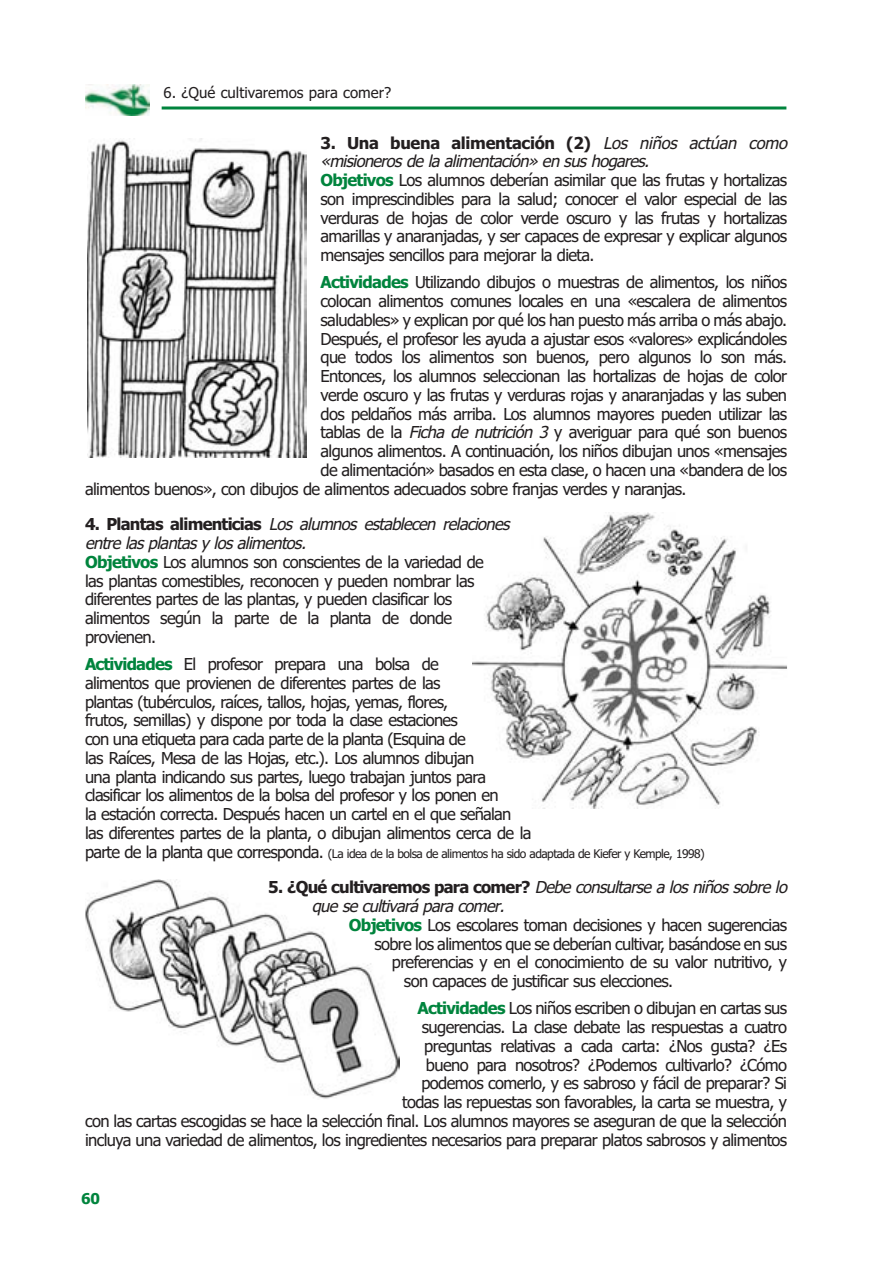
<style>
.page{position:relative;width:893px;height:1263px;background:#fff}
.page>*{position:absolute;margin:0;border:0;box-sizing:border-box;transform-origin:0 0}
.t1{font:16.5px/18.8px "Tahoma";letter-spacing:-.04em;color:#231f20}
.t2{font:italic 16.5px/18.8px "Tahoma";color:#231f20}
.t3{font:15px "Tahoma";color:#231f20}
.t4{font:700 15px "Tahoma";color:#00843d}
.t5{font:12px "Tahoma";letter-spacing:-.045em;color:#231f20}
.s1{font-weight:700}
.s2{font-style:italic}
.s3{font-weight:700;color:#00843d}
.s4{font-size:16.5px}
.s5{font-weight:700;font-style:normal}
</style>
<div class="page">
<svg style="left:162px;top:106px;width:624px;height:4px;background:#3fa26d"></svg>
<img style="left:85px;top:84px;width:65px;height:32px">
<img style="left:87px;top:138px;width:219px;height:319px">
<img style="left:472px;top:512px;width:315px;height:297px">
<img style="left:85px;top:879px;width:315px;height:220px">
<p class="t3" style="left:164px;top:87px;width:229px">6. ¿Qué cultivaremos para comer?</p>
<p class="t1" style="left:320px;top:135px;width:471px"><span class="s1">3. Una buena alimentación (2)</span> <span class="s2">Los niños actúan como «misioneros de la alimentación» en sus hogares.<br></span><span class="s3">Objetivos</span> Los alumnos deberían asimilar que las frutas y hortalizas son imprescindibles para la salud; conocer el valor especial de las verduras de hojas de color verde oscuro y las frutas y hortalizas amarillas y anaranjadas, y ser capaces de expresar y explicar algunos mensajes sencillos para mejorar la dieta.</p>
<p class="t1" style="left:320px;top:274px;width:468px"><span class="s3">Actividades</span> Utilizando dibujos o muestras de alimentos, los niños</p>
<p class="t1" style="left:320px;top:293px;width:468px">colocan alimentos comunes locales en una «escalera de alimentos</p>
<p class="t1" style="left:320px;top:312px;width:468px">saludables» y explican por qué los han puesto más arriba o más abajo.</p>
<p class="t1" style="left:320px;top:331px;width:468px">Después, el profesor les ayuda a ajustar esos «valores» explicándoles</p>
<p class="t1" style="left:320px;top:349px;width:468px">que todos los alimentos son buenos, pero algunos lo son más.</p>
<p class="t1" style="left:320px;top:368px;width:468px">Entonces, los alumnos seleccionan las hortalizas de hojas de color</p>
<p class="t1" style="left:320px;top:387px;width:468px">verde oscuro y las frutas y verduras rojas y anaranjadas y las suben</p>
<p class="t1" style="left:320px;top:406px;width:468px">dos peldaños más arriba. Los alumnos mayores pueden utilizar las</p>
<p class="t1" style="left:320px;top:424px;width:468px">tablas de la <span class="s2">Ficha de nutrición 3</span> y averiguar para qué son buenos</p>
<p class="t1" style="left:320px;top:443px;width:468px">algunos alimentos. A continuación, los niños dibujan unos «mensajes</p>
<p class="t1" style="left:320px;top:462px;width:468px">de alimentación» basados en esta clase, o hacen una «bandera de los</p>
<p class="t1" style="left:85px;top:481px;width:603px">alimentos buenos», con dibujos de alimentos adecuados sobre franjas verdes y naranjas.</p>
<p class="t1" style="left:85px;top:517px;width:429px"><span class="s1">4 . P l a n ta s a l i m e n t i c i a s</span> <span class="s2">Los alumnos establecen relaciones entre las plantas y los alimentos.<br></span><span class="s3">Objetivos</span> Los alumnos son conscientes de la variedad de<br>las plantas comestibles, reconocen y pueden nombrar las diferentes partes de las plantas, y pueden clasificar los alimentos según la parte de la planta de donde provienen.</p>
<p class="t1" style="left:85px;top:656px;width:448px"><span class="s3">Actividades</span> El profesor prepara una bolsa de<br>alimentos que provienen de diferentes partes de las<br>plantas (tubérculos, raíces, tallos, hojas, yemas, flores,<br>frutos, semillas) y dispone por toda la clase estaciones<br>con una etiqueta para cada parte de la planta (Esquina de<br>las Raíces, Mesa de las Hojas, etc.). Los alumnos dibujan<br>una planta indicando sus partes, luego trabajan juntos para clasificar los alimentos de la bolsa del profesor y los ponen en<br>la estación correcta. Después hacen un cartel en el que señalan las diferentes partes de la planta, o dibujan alimentos cerca de la</p>
<p class="t5" style="left:85px;top:849px;width:621px"><span class="s4">parte de la planta que corresponda.</span> (La idea de la bolsa de alimentos ha sido adaptada de Kiefer y Kemple, 1998)</p>
<p class="t2" style="left:312px;top:880px;width:480px;text-indent:-44px"><span class="s5">5. ¿Qué cultivaremos para comer?</span> Debe consultarse a los niños sobre lo que se cultivará para comer.</p>
<p class="t1" style="left:349px;top:917px;width:439px"><span class="s3">Objetivos</span> Los escolares toman decisiones y hacen sugerencias</p>
<p class="t1" style="left:374px;top:936px;width:414px">sobre los alimentos que se deberían cultivar, basándose en sus</p>
<p class="t1" style="left:392px;top:955px;width:397px">preferencias y en el conocimiento de su valor nutritivo, y</p>
<p class="t1" style="left:404px;top:973px;width:271px">son capaces de justificar sus elecciones.</p>
<p class="t1" style="left:85px;top:1001px;width:703px;text-align:right"><span class="s3">Actividades</span> Los niños escriben o dibujan en cartas sus<br>sugerencias. La clase debate las respuestas a cuatro<br>preguntas relativas a cada carta: ¿Nos gusta? ¿Es<br>bueno para nosotros? ¿Podemos cultivarlo? ¿Cómo<br>podemos comerlo, y es sabroso y fácil de preparar? Si<br>todas las repuestas son favorables, la carta se muestra, y<br>con las cartas escogidas se hace la selección final. Los alumnos mayores se aseguran de que la selección incluya una variedad de alimentos, los ingredientes necesarios para preparar platos sabrosos y alimentos</p>
<p class="t4" style="left:81px;top:1193px;width:21px">60</p>
</div>
